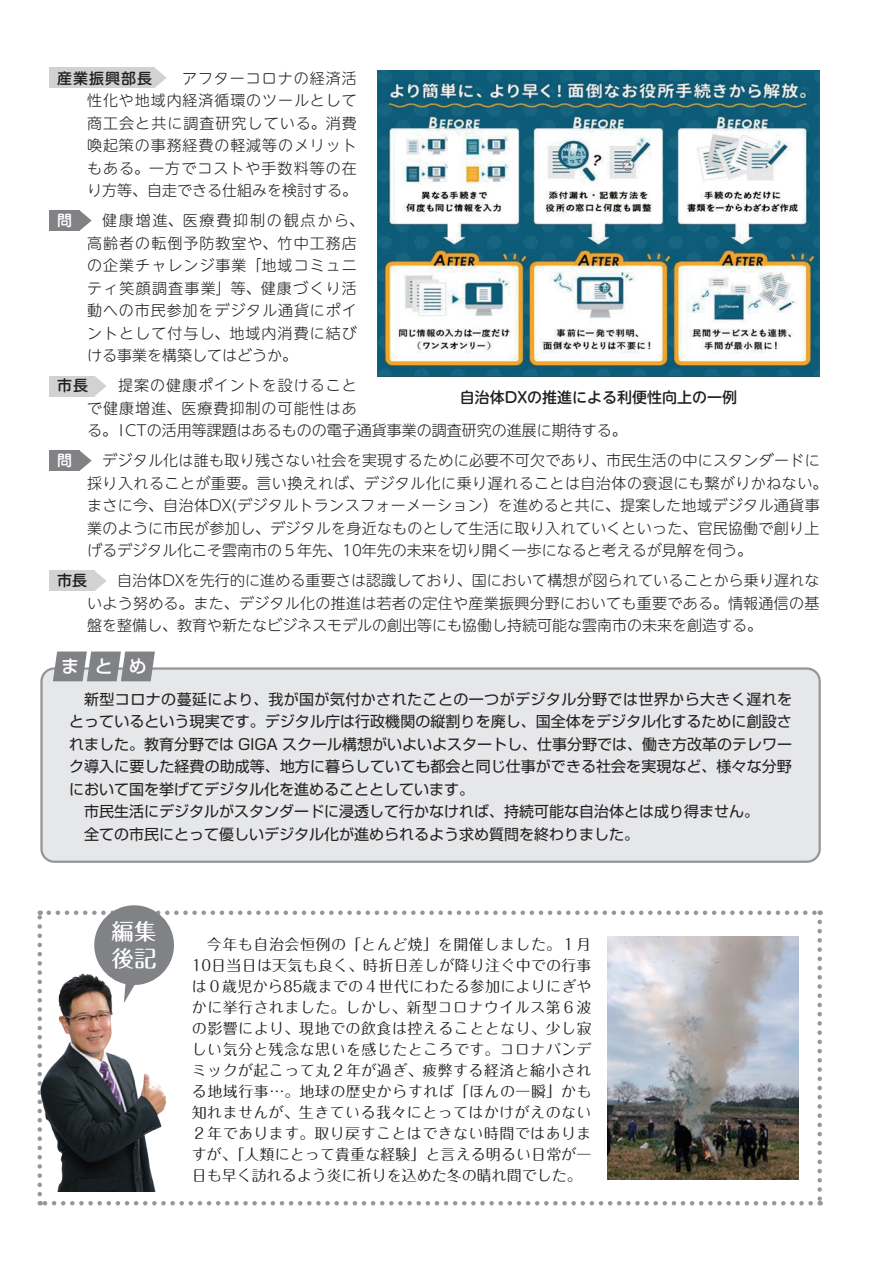
<style>
.page{position:relative;width:893px;height:1263px;background:#fff}
.page>*{position:absolute;margin:0;border:0;box-sizing:border-box;transform-origin:0 0}
.t1{font:500 22.5px/27px "Maru Fo Pro";color:#fff}
.t2{font:500 18px "Shin Go Pr 6";color:#fff}
.t3{font:300 15px/22.5px "UD Shin M Go Pr 6";letter-spacing:.02em;color:#231f20;text-align:justify}
.t4{font:15px/21px "Maru Fo Pro";color:#231f20;text-align:justify}
.t5{font:15px/22.5px "Shin Go Pr 6";color:#231f20}
.t6{font:300 15px/22.5px "UD Shin M Go Pr 6";letter-spacing:.07em;color:#231f20}
.t7{font:300 15px/22.5px "UD Shin M Go Pr 6";color:#231f20}
.t8{font:500 15px "UD Shin M Go Pr 6";color:#231f20}
.s1{font-weight:500}
.s2{font-weight:500;color:#fff}
</style>
<div class="page">
<div style="left:50px;top:68px;width:105px;height:20px;background:#d1d2d4"></div>
<svg style="left:155px;top:68px;width:12px;height:20px"></svg>
<div style="left:50px;top:451px;width:30px;height:20px;background:#808285"></div>
<svg style="left:80px;top:451px;width:12px;height:20px"></svg>
<div style="left:50px;top:210px;width:30px;height:21px;background:#808285"></div>
<svg style="left:80px;top:211px;width:12px;height:20px"></svg>
<div style="left:50px;top:376px;width:45px;height:20px;background:#d1d2d4"></div>
<svg style="left:95px;top:376px;width:12px;height:20px"></svg>
<div style="left:50px;top:571px;width:45px;height:20px;background:#d1d2d4"></div>
<svg style="left:95px;top:571px;width:12px;height:20px"></svg>
<svg style="left:40px;top:1201px;width:771px;height:4px"></svg>
<svg style="left:37px;top:910px;width:5px;height:284px"></svg>
<svg style="left:49px;top:910px;width:772px;height:5px"></svg>
<svg style="left:817px;top:922px;width:5px;height:283px"></svg>
<div style="left:42px;top:668px;width:778px;height:194px;background:#e6e7e9;border-radius:13px"></div>
<div style="left:40px;top:667px;width:781px;height:196px;border:2px solid #939598;border-radius:13px"></div>
<svg style="left:53px;top:651px;width:102px;height:30px;background:#8f9194"></svg>
<img style="left:607px;top:937px;width:191px;height:242px">
<img style="left:378px;top:70px;width:442px;height:307px">
<img style="left:38px;top:968px;width:129px;height:224px">
<div style="left:94px;top:905px;width:80px;height:80px;background:#808285;border-radius:50%"></div>
<svg style="left:124px;top:983px;width:12px;height:20px"></svg>
<p class="t3" style="left:87px;top:66px;width:271px;text-indent:-30px"><span class="s1">産業振興部長</span>　　アフターコロナの経済活性化や地域内経済循環のツールとして商工会と共に調査研究している。消費喚起策の事務経費の軽減等のメリットもある。一方でコストや手数料等の在り方等、自走できる仕組みを検討する。</p>
<p class="t6" style="left:87px;top:208px;width:279px;text-indent:-30px"><span class="s2">問　</span>　健康増進、医療費抑制の観点から、高齢者の転倒予防教室や、竹中工務店の企業チャレンジ事業「地域コミュニティ笑顔調査事業」等、健康づくり活動への市民参加をデジタル通貨にポイントとして付与し、地域内消費に結びける事業を構築してはどうか。</p>
<p class="t7" style="left:87px;top:373px;width:541px;text-indent:-30px"><span class="s1">市長</span>　　提案の健康ポイントを設けること<br>で健康増進、医療費抑制の可能性はあ<br>る。ICTの活用等課題はあるものの電子通貨事業の調査研究の進展に期待する。</p>
<p class="t3" style="left:87px;top:448px;width:742px;text-align:left;text-indent:-30px"><span class="s2">問</span>　　デジタル化は誰も取り残さない社会を実現するために必要不可欠であり、市民生活の中にスタンダードに採り入れることが重要。言い換えれば、デジタル化に乗り遅れることは自治体の衰退にも繋がりかねない。まさに今、自治体DX(デジタルトランスフォーメーション）を進めると共に、提案した地域デジタル通貨事業のように市民が参加し、デジタルを身近なものとして生活に取り入れていくといった、官民協働で創り上げるデジタル化こそ雲南市の５年先、10年先の未来を切り開く一歩になると考えるが見解を伺う。</p>
<p class="t3" style="left:87px;top:568px;width:734px;text-indent:-30px"><span class="s1">市長</span>　　自治体DXを先行的に進める重要さは認識しており、国において構想が図られていることから乗り遅れないよう努める。また、デジタル化の推進は若者の定住や産業振興分野においても重要である。情報通信の基盤を整備し、教育や新たなビジネスモデルの創出等にも協働し持続可能な雲南市の未来を創造する。</p>
<p class="t8" style="left:460px;top:384px;width:279px">自治体DXの推進による利便性向上の一例</p>
<p class="t2" style="left:61px;top:651px;width:87px">まとめ</p>
<p class="t5" style="left:69px;top:687px;width:725px">　新型コロナの蔓延により、我が国が気付かされたことの一つがデジタル分野では世界から大きく遅れをとっているという現実です。デジタル庁は行政機関の縦割りを廃し、国全体をデジタル化するために創設されました。教育分野では GIGA スクール構想がいよいよスタートし、仕事分野では、働き方改革のテレワーク導入に要した経費の助成等、地方に暮らしていても都会と同じ仕事ができる社会を実現など、様々な分野において国を挙げてデジタル化を進めることとしています。<br>　市民生活にデジタルがスタンダードに浸透して行かなければ、持続可能な自治体とは成り得ません。<br>　全ての市民にとって優しいデジタル化が進められるよう求め質問を終わりました。</p>
<h1 class="t1" style="left:112px;top:916px;width:46px">編集後記</h1>
<p class="t4" style="left:192px;top:932px;width:401px">　今年も自治会恒例の「とんど焼」を開催しました。１月10日当日は天気も良く、時折日差しが降り注ぐ中での行事は０歳児から85歳までの４世代にわたる参加によりにぎやかに挙行されました。しかし、新型コロナウイルス第６波の影響により、現地での飲食は控えることとなり、少し寂しい気分と残念な思いを感じたところです。コロナパンデミックが起こって丸２年が過ぎ、疲弊する経済と縮小される地域行事…。地球の歴史からすれば「ほんの一瞬」かも知れませんが、生きている我々にとってはかけがえのない２年であります。取り戻すことはできない時間ではありますが、「人類にとって貴重な経験」と言える明るい日常が一日も早く訪れるよう炎に祈りを込めた冬の晴れ間でした。</p>
</div>
